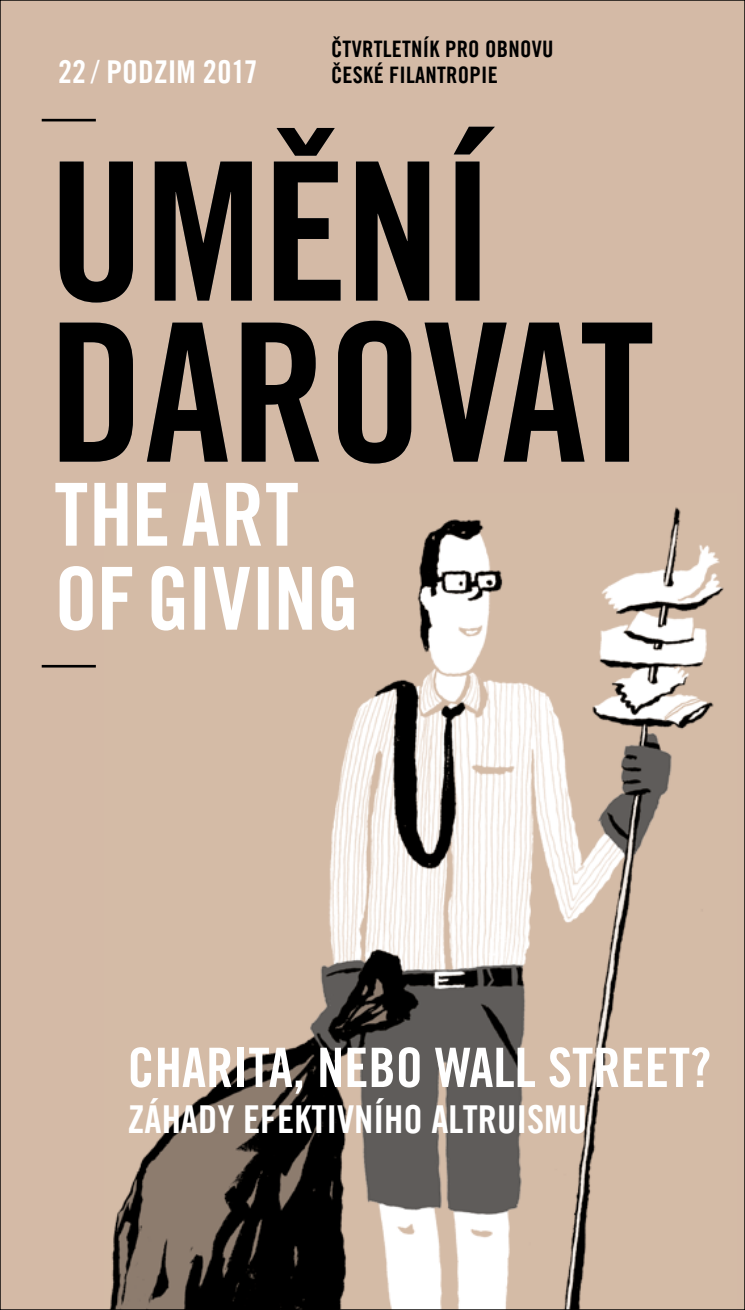
<style>
.page{position:relative;width:745px;height:1310px;background:#fff}
.page>*{position:absolute;margin:0;border:0;box-sizing:border-box;transform-origin:0 0}
.t1{font:54.43px "Trade Gothic LT Com Bd Cn 20";color:#fff}
.t2{font:38.5px "Trade Gothic LT Com Bd Cn 20";color:#fff}
.t3{font:31.5px "Trade Gothic LT Com Bd Cn 20";color:#fff}
.t4{font:22.75px "Trade Gothic LT Com Bd Cn 20";letter-spacing:.01em;color:#000}
.s1{font-family:"Trade Gothic LT Com Cn 18"}
</style>
<div class="page">
<div style="left:0;top:0;width:744px;height:1310px;background:#d4baa6"></div>
<img style="left:110px;top:507px;width:614px;height:801px">
<hr style="left:42px;top:119px;width:54px;height:2px;background:#000">
<hr style="left:42px;top:665px;width:54px;height:2px;background:#000">
<svg style="left:60px;top:321px;width:591px;height:142px;fill:#060606"></svg>
<svg style="left:60px;top:127px;width:434px;height:175px"></svg>
<svg style="left:60px;top:566px;width:293px;height:64px"></svg>
<svg style="left:55px;top:483px;width:242px;height:63px"></svg>
<p class="t4" style="left:331px;top:35px;width:224px">ČTVRTLETNÍK PRO OBNOVU</p>
<h3 class="t3" style="left:58px;top:53px;width:201px">22 <span class="s1">/</span> PODZIM 2017</h3>
<p class="t4" style="left:331px;top:62px;width:168px">ČESKÉ FILANTROPIE</p>
<h1 class="t1" style="left:127px;top:1034px;width:585px">CHARITA, NEBO WALL STREET?</h1>
<h2 class="t2" style="left:127px;top:1096px;width:133px">ZÁHADY EFEKTIVNÍHO</h2>
<h2 class="t2" style="left:431px;top:1096px;width:18px">ALTRUISMU</h2>
</div>
